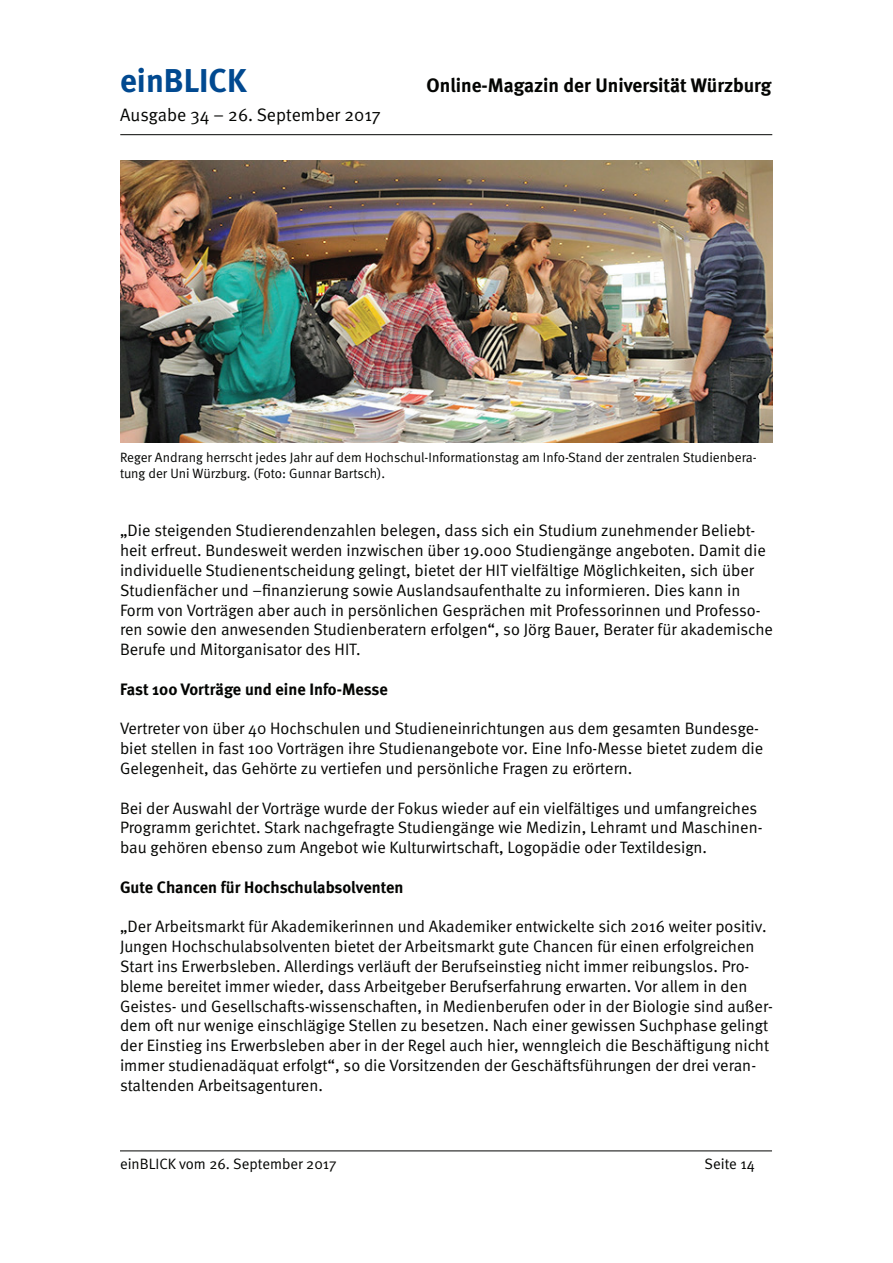
<style>
.page{position:relative;width:893px;height:1263px;background:#fff}
.page>*{position:absolute;margin:0;border:0;box-sizing:border-box;transform-origin:0 0}
.t1{font:700 33px "Meta";color:#014990}
.t2{font:700 19.5px "Meta";color:#040503}
.t3{font:18px "Meta Normal";color:#040503}
.t4{font:16.5px/19.8px "Meta Normal";color:#040503}
.t5{font:700 16.5px "Meta";color:#040503}
.t6{font:15px "Meta Normal";color:#040503}
.t7{font:13.5px/16.2px "Meta Normal";color:#040503}
</style>
<div class="page">
<hr style="left:120px;top:134px;width:652px;height:1px;background:#040503">
<hr style="left:120px;top:1150px;width:652px;height:1px;background:#040503">
<img style="left:120px;top:161px;width:652px;height:281px">
<h1 class="t1" style="left:120px;top:61px;width:128px">einBLICK</h1>
<p class="t2" style="left:427px;top:74px;width:346px">Online-Magazin der Universität Würzburg</p>
<p class="t3" style="left:120px;top:105px;width:262px">Ausgabe 34 – 26. September 2017</p>
<p class="t7" style="left:120px;top:449px;width:638px">Reger Andrang herrscht jedes Jahr auf dem Hochschul-Informationstag am Info-Stand der zentralen Studienbera&shy;tung der Uni Würzburg. (Foto: Gunnar Bartsch).</p>
<p class="t4" style="left:120px;top:521px;width:654px">„Die steigenden Studierendenzahlen belegen, dass sich ein Studium zunehmender Beliebt&shy;heit erfreut. Bundesweit werden inzwischen über 19.000 Studiengänge angeboten. Damit die individuelle Studienentscheidung gelingt, bietet der HIT vielfältige Möglichkeiten, sich über Studienfächer und –finanzierung sowie Auslandsaufenthalte zu informieren. Dies kann in Form von Vorträgen aber auch in persönlichen Gesprächen mit Professorinnen und Professo&shy;ren sowie den anwesenden Studienberatern erfolgen“, so Jörg Bauer, Berater für akademische Berufe und Mitorganisator des HIT.</p>
<p class="t5" style="left:120px;top:679px;width:269px">Fast 100 Vorträge und eine Info-Messe</p>
<p class="t4" style="left:120px;top:719px;width:645px">Vertreter von über 40 Hochschulen und Studieneinrichtungen aus dem gesamten Bundesge&shy;biet stellen in fast 100 Vorträgen ihre Studienangebote vor. Eine Info-Messe bietet zudem die<br>Gelegenheit, das Gehörte zu vertiefen und persönliche Fragen zu erörtern.</p>
<p class="t4" style="left:120px;top:798px;width:644px">Bei der Auswahl der Vorträge wurde der Fokus wieder auf ein vielfältiges und umfangreiches<br>Programm gerichtet. Stark nachgefragte Studiengänge wie Medizin, Lehramt und Maschinen&shy;bau gehören ebenso zum Angebot wie Kulturwirtschaft, Logopädie oder Textildesign.</p>
<p class="t5" style="left:120px;top:877px;width:285px">Gute Chancen für Hochschulabsolventen</p>
<p class="t4" style="left:120px;top:917px;width:654px">„Der Arbeitsmarkt für Akademikerinnen und Akademiker entwickelte sich 2016 weiter positiv.<br>Jungen Hochschulabsolventen bietet der Arbeitsmarkt gute Chancen für einen erfolgreichen Start ins Erwerbsleben. Allerdings verläuft der Berufseinstieg nicht immer reibungslos. Pro&shy;bleme bereitet immer wieder, dass Arbeitgeber Berufserfahrung erwarten. Vor allem in den Geistes- und Gesellschafts-wissenschaften, in Medienberufen oder in der Biologie sind außer&shy;dem oft nur wenige einschlägige Stellen zu besetzen. Nach einer gewissen Suchphase gelingt der Einstieg ins Erwerbsleben aber in der Regel auch hier, wenngleich die Beschäftigung nicht immer studienadäquat erfolgt“, so die Vorsitzenden der Geschäftsführungen der drei veran&shy;staltenden Arbeitsagenturen.</p>
<p class="t6" style="left:120px;top:1155px;width:218px">einBLICK vom 26. September 2017</p>
<p class="t6" style="left:705px;top:1155px;width:52px">Seite 14</p>
</div>
